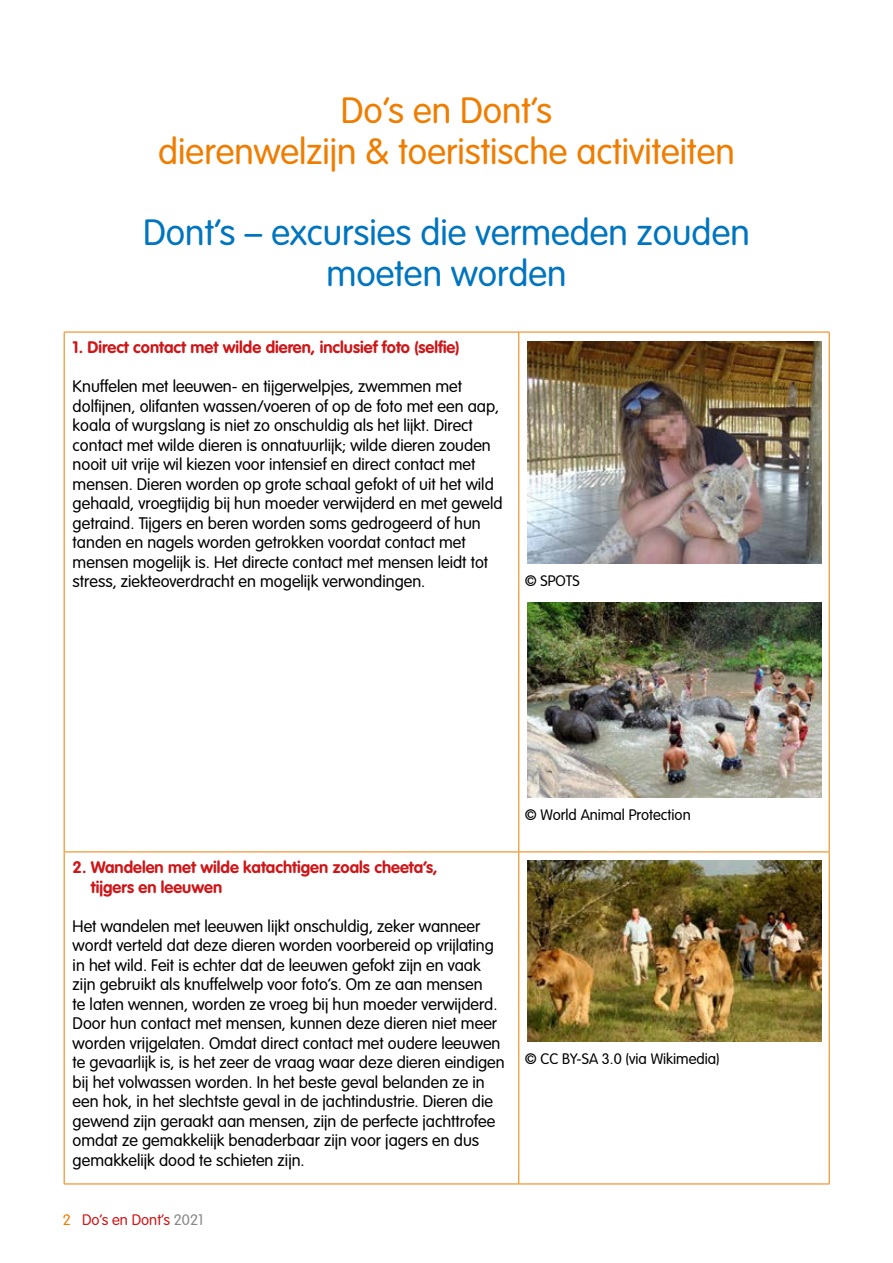
<style>
.page{position:relative;width:893px;height:1263px;background:#fff}
.page>*{position:absolute;margin:0;border:0;box-sizing:border-box;transform-origin:0 0}
.t1{font:300 36px/40.8px "VAG Rounded Std";color:#ef7d00;text-align:center}
.t2{font:300 36px/40.8px "VAG Rounded Std";color:#0075bf;text-align:center}
.t3{font:300 16.5px/19.5px "VAG Rounded Std";color:#000}
.t4{font:700 16.5px/19.5px "VAG Rounded Std";color:#cd1719}
.t5{font:300 15px "VAG Rounded Std";color:#000}
.t6{font:300 15px "VAG Rounded Std";color:#cd1719}
.s1{color:#ef7d00}
.s2{color:#878787}
</style>
<div class="page">
<hr style="left:64px;top:332px;width:455px;height:1px;background:#ef7d00">
<hr style="left:64px;top:332px;width:1px;height:519px;background:#ef7d00">
<hr style="left:519px;top:332px;width:311px;height:1px;background:#ef7d00">
<hr style="left:518px;top:332px;width:1px;height:519px;background:#ef7d00">
<hr style="left:829px;top:332px;width:1px;height:519px;background:#ef7d00">
<hr style="left:64px;top:851px;width:455px;height:1px;background:#ef7d00">
<hr style="left:64px;top:852px;width:1px;height:331px;background:#ef7d00">
<hr style="left:519px;top:851px;width:311px;height:1px;background:#ef7d00">
<hr style="left:518px;top:852px;width:1px;height:331px;background:#ef7d00">
<hr style="left:829px;top:852px;width:1px;height:331px;background:#ef7d00">
<hr style="left:64px;top:1183px;width:455px;height:1px;background:#ef7d00">
<hr style="left:519px;top:1183px;width:311px;height:1px;background:#ef7d00">
<img style="left:528px;top:342px;width:293px;height:221px">
<img style="left:528px;top:602px;width:293px;height:195px">
<img style="left:528px;top:860px;width:293px;height:181px">
<h1 class="t1" style="left:158px;top:91px;width:578px">Do’s en Dont’s<br>dierenwelzijn &amp; toeristische activiteiten</h1>
<h1 class="t2" style="left:143px;top:214px;width:608px">Dont’s – excursies die vermeden zouden moeten worden</h1>
<p class="t4" style="left:73px;top:338px;width:388px">1. Direct contact met wilde dieren, inclusief foto (selfie)</p>
<p class="t3" style="left:73px;top:377px;width:432px">Knuffelen met leeuwen- en tijgerwelpjes, zwemmen met dolfijnen, olifanten wassen/voeren of op de foto met een aap, koala of wurgslang is niet zo onschuldig als het lijkt. Direct contact met wilde dieren is onnatuurlijk; wilde dieren zouden nooit uit vrije wil kiezen voor intensief en direct contact met mensen. Dieren worden op grote schaal gefokt of uit het wild gehaald, vroegtijdig bij hun moeder verwijderd en met geweld getraind. Tijgers en beren worden soms gedrogeerd of hun tanden en nagels worden getrokken voordat contact met mensen mogelijk is. Het directe contact met mensen leidt tot stress, ziekteoverdracht en mogelijk verwondingen.</p>
<p class="t5" style="left:525px;top:572px;width:56px">© SPOTS</p>
<p class="t4" style="left:91px;top:858px;width:348px;text-indent:-18px">2. Wandelen met wilde katachtigen zoals cheeta’s, tijgers en leeuwen</p>
<p class="t3" style="left:73px;top:917px;width:433px">Het wandelen met leeuwen lijkt onschuldig, zeker wanneer wordt verteld dat deze dieren worden voorbereid op vrijlating in het wild. Feit is echter dat de leeuwen gefokt zijn en vaak zijn gebruikt als knuffelwelp voor foto’s. Om ze aan mensen<br>te laten wennen, worden ze vroeg bij hun moeder verwijderd.<br>Door hun contact met mensen, kunnen deze dieren niet meer worden vrijgelaten. Omdat direct contact met oudere leeuwen te gevaarlijk is, is het zeer de vraag waar deze dieren eindigen bij het volwassen worden. In het beste geval belanden ze in een hok, in het slechtste geval in de jachtindustrie. Dieren die gewend zijn geraakt aan mensen, zijn de perfecte jachttrofee omdat ze gemakkelijk benaderbaar zijn voor jagers en dus gemakkelijk dood te schieten zijn.</p>
<p class="t6" style="left:63px;top:1211px;width:142px"><span class="s1">2</span> Do’s en Dont’s <span class="s2">2021</span></p>
<p class="t5" style="left:525px;top:806px;width:167px">© World Animal Protection</p>
<p class="t5" style="left:525px;top:1050px;width:197px">© CC BY-SA 3.0 (via Wikimedia)</p>
</div>
